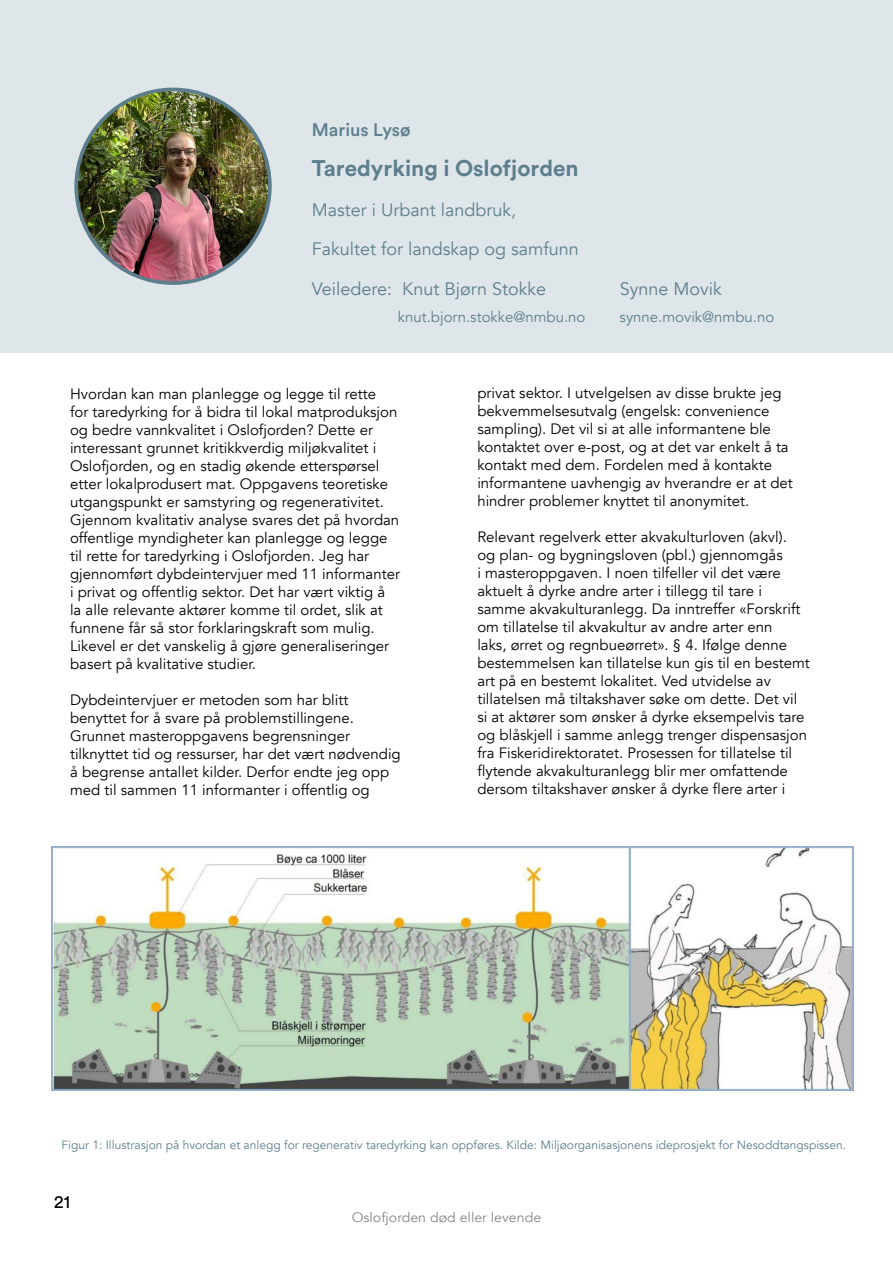
<style>
.page{position:relative;width:893px;height:1263px;background:#fff}
.page>*{position:absolute;margin:0;border:0;box-sizing:border-box;transform-origin:0 0}
.t1{font:700 22.5px "Circular Pro";color:#5d7f8d}
.t2{font:18px "Avenir";color:#5d7f8d}
.t3{font:500 18px "Circular Pro";color:#5d7f8d}
.t4{font:18px "Circular Std";color:#000}
.t5{font:15px/18px "Avenir";color:#000}
.t6{font:15px "Avenir";color:#5d7f8d}
.t7{font:13.5px "Avenir";color:#878787;scale:1.05 1}
.t8{font:12px "Avenir";color:#5d7f8d}
</style>
<div class="page">
<div style="left:0;top:0;width:893px;height:353px;background:#dfe6ea"></div>
<img style="left:76px;top:89px;width:194px;height:194px;border-radius:97px">
<div style="left:74px;top:88px;width:198px;height:197px;border:4px solid #5d7f8d;border-radius:50%"></div>
<img style="left:51px;top:846px;width:803px;height:245px">
<p class="t3" style="left:312px;top:117px;width:100px">Marius Lysø</p>
<h1 class="t1" style="left:312px;top:152px;width:268px">Taredyrking i Oslofjorden</h1>
<p class="t2" style="left:312px;top:199px;width:206px">Master i Urbant landbruk,</p>
<p class="t2" style="left:312px;top:238px;width:269px">Fakultet for landskap og samfunn</p>
<p class="t2" style="left:312px;top:278px;width:236px">Veiledere: Knut Bjørn Stokke</p>
<p class="t2" style="left:620px;top:278px;width:104px">Synne Movik</p>
<p class="t6" style="left:398px;top:308px;width:189px">knut.bjorn.stokke@nmbu.no</p>
<p class="t6" style="left:620px;top:308px;width:156px">synne.movik@nmbu.no</p>
<p class="t5" style="left:70px;top:385px;width:331px">Hvordan kan man planlegge og legge til rette<br>for taredyrking for å bidra til lokal matproduksjon og bedre vannkvalitet i Oslofjorden? Dette er interessant grunnet kritikkverdig miljøkvalitet i Oslofjorden, og en stadig økende etterspørsel etter lokalprodusert mat. Oppgavens teoretiske utgangspunkt er samstyring og regenerativitet.<br>Gjennom kvalitativ analyse svares det på hvordan offentlige myndigheter kan planlegge og legge til rette for taredyrking i Oslofjorden. Jeg har gjennomført dybdeintervjuer med 11 informanter i privat og offentlig sektor. Det har vært viktig å la alle relevante aktører komme til ordet, slik at funnene får så stor forklaringskraft som mulig.<br>Likevel er det vanskelig å gjøre generaliseringer basert på kvalitative studier.</p>
<p class="t5" style="left:70px;top:691px;width:332px">Dybdeintervjuer er metoden som har blitt benyttet for å svare på problemstillingene.<br>Grunnet masteroppgavens begrensninger tilknyttet tid og ressurser, har det vært nødvendig å begrense antallet kilder. Derfor endte jeg opp med til sammen 11 informanter i offentlig og</p>
<p class="t5" style="left:477px;top:384px;width:317px">privat sektor. I utvelgelsen av disse brukte jeg bekvemmelsesutvalg (engelsk: convenience sampling). Det vil si at alle informantene ble kontaktet over e-post, og at det var enkelt å ta kontakt med dem. Fordelen med å kontakte informantene uavhengig av hverandre er at det hindrer problemer knyttet til anonymitet.</p>
<p class="t5" style="left:477px;top:528px;width:334px">Relevant regelverk etter akvakulturloven (akvl).<br>og plan- og bygningsloven (pbl.) gjennomgås<br>i masteroppgaven. I noen tilfeller vil det være aktuelt å dyrke andre arter i tillegg til tare i samme akvakulturanlegg. Da inntreffer «Forskrift om tillatelse til akvakultur av andre arter enn<br>laks, ørret og regnbueørret». § 4. Ifølge denne bestemmelsen kan tillatelse kun gis til en bestemt art på en bestemt lokalitet. Ved utvidelse av tillatelsen må tiltakshaver søke om dette. Det vil si at aktører som ønsker å dyrke eksempelvis tare og blåskjell i samme anlegg trenger dispensasjon fra Fiskeridirektoratet. Prosessen for tillatelse til flytende akvakulturanlegg blir mer omfattende dersom tiltakshaver ønsker å dyrke flere arter i</p>
<p class="t8" style="left:62px;top:1137px;width:786px">Figur 1: Illustrasjon på hvordan et anlegg for regenerativ taredyrking kan oppføres. Kilde: Miljøorganisasjonens ideprosjekt for Nesoddtangspissen.</p>
<p class="t4" style="left:54px;top:1190px;width:18px">21</p>
<p class="t7" style="left:352px;top:1210px;width:182px">Oslofjorden død eller levende</p>
</div>
